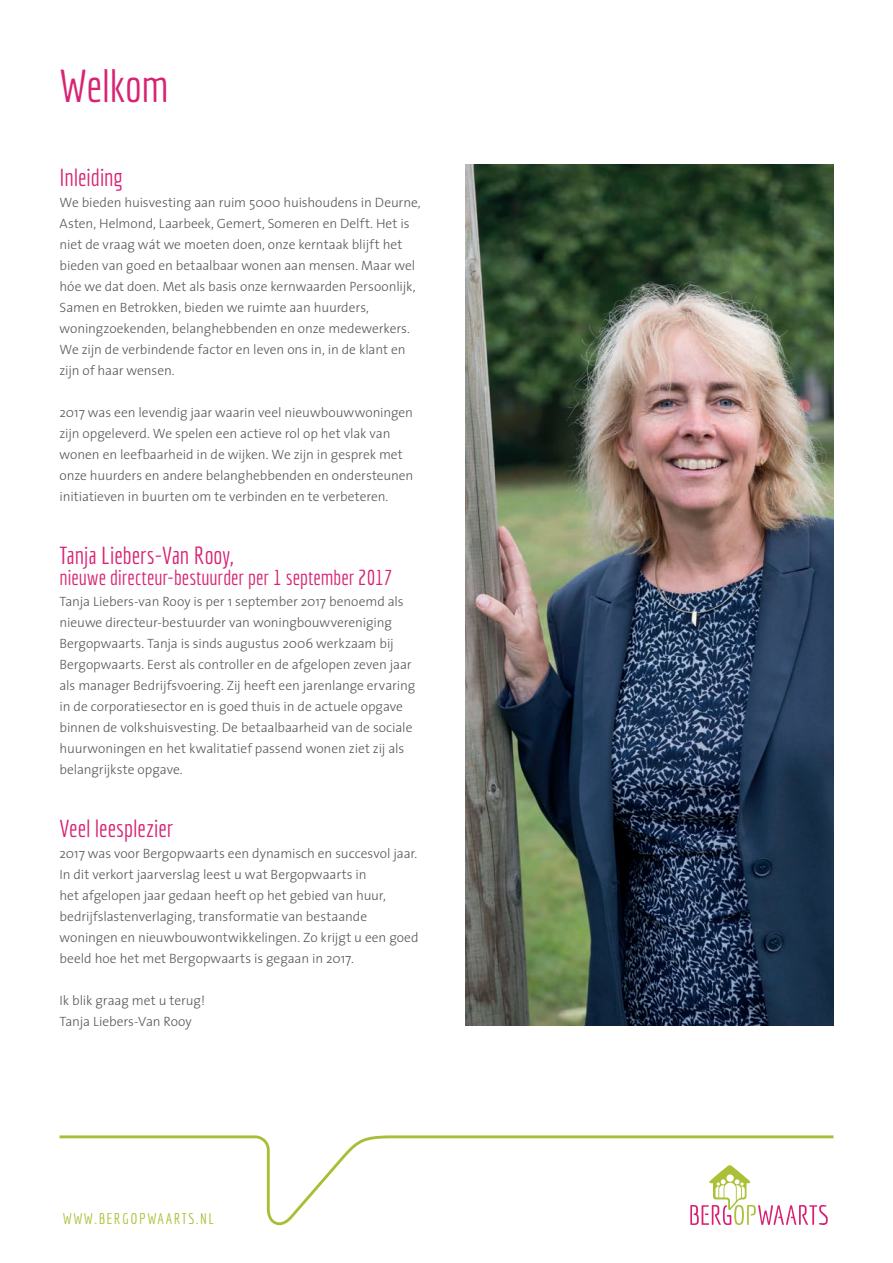
<style>
.page{position:relative;width:893px;height:1263px;background:#fff}
.page>*{position:absolute;margin:0;border:0;box-sizing:border-box;transform-origin:0 0}
.t1{font:45px "Economica";letter-spacing:-.01em;color:#d82373}
.t2{font:24px "Economica";letter-spacing:-.005em;color:#d82373}
.t3{font:21px "Economica";color:#d82373}
.t4{font:15px "Economica";letter-spacing:.1em;color:#acc037}
.t5{font:300 13.5px/21px "The Sans";letter-spacing:-.005em;color:#57585a}
</style>
<div class="page">
<svg style="left:60px;top:1135px;width:773px;height:90px"></svg>
<svg style="left:690px;top:1165px;width:138px;height:60px"></svg>
<img style="left:466px;top:165px;width:367px;height:861px">
<h1 class="t1" style="left:60px;top:60px;width:111px">Welkom</h1>
<h2 class="t2" style="left:60px;top:163px;width:65px">Inleiding</h2>
<p class="t5" style="left:60px;top:191px;width:363px">We bieden huisvesting aan ruim 5000 huishoudens in Deurne, Asten, Helmond, Laarbeek, Gemert, Someren en Delft. Het is niet de vraag wát we moeten doen, onze kerntaak blijft het bieden van goed en betaalbaar wonen aan mensen. Maar wel hóe we dat doen. Met als basis onze kernwaarden Persoonlijk, Samen en Betrokken, bieden we ruimte aan huurders, woningzoekenden, belanghebbenden en onze medewerkers.<br>We zijn de verbindende factor en leven ons in, in de klant en zijn of haar wensen.</p>
<p class="t5" style="left:60px;top:401px;width:355px">2017 was een levendig jaar waarin veel nieuwbouwwoningen zijn opgeleverd. We spelen een actieve rol op het vlak van wonen en leefbaarheid in de wijken. We zijn in gesprek met onze huurders en andere belanghebbenden en ondersteunen initiatieven in buurten om te verbinden en te verbeteren.</p>
<h2 class="t2" style="left:60px;top:541px;width:175px">Tanja Liebers-Van Rooy,</h2>
<h3 class="t3" style="left:60px;top:565px;width:334px">nieuwe directeur-bestuurder per 1 september 2017</h3>
<p class="t5" style="left:60px;top:590px;width:357px">Tanja Liebers-van Rooy is per 1 september 2017 benoemd als nieuwe directeur-bestuurder van woningbouwvereniging Bergopwaarts. Tanja is sinds augustus 2006 werkzaam bij Bergopwaarts. Eerst als controller en de afgelopen zeven jaar als manager Bedrijfsvoering. Zij heeft een jarenlange ervaring in de corporatiesector en is goed thuis in de actuele opgave binnen de volkshuisvesting. De betaalbaarheid van de sociale huurwoningen en het kwalitatief passend wonen ziet zij als belangrijkste opgave.</p>
<h2 class="t2" style="left:60px;top:814px;width:115px">Veel leesplezier</h2>
<p class="t5" style="left:60px;top:842px;width:361px">2017 was voor Bergopwaarts een dynamisch en succesvol jaar.<br>In dit verkort jaarverslag leest u wat Bergopwaarts in<br>het afgelopen jaar gedaan heeft op het gebied van huur, bedrijfslastenverlaging, transformatie van bestaande woningen en nieuwbouwontwikkelingen. Zo krijgt u een goed beeld hoe het met Bergopwaarts is gegaan in 2017.</p>
<p class="t5" style="left:60px;top:989px;width:147px">Ik blik graag met u terug!<br>Tanja Liebers-Van Rooy</p>
<p class="t4" style="left:63px;top:1210px;width:153px">WWW.BERGOPWAARTS.NL</p>
</div>
